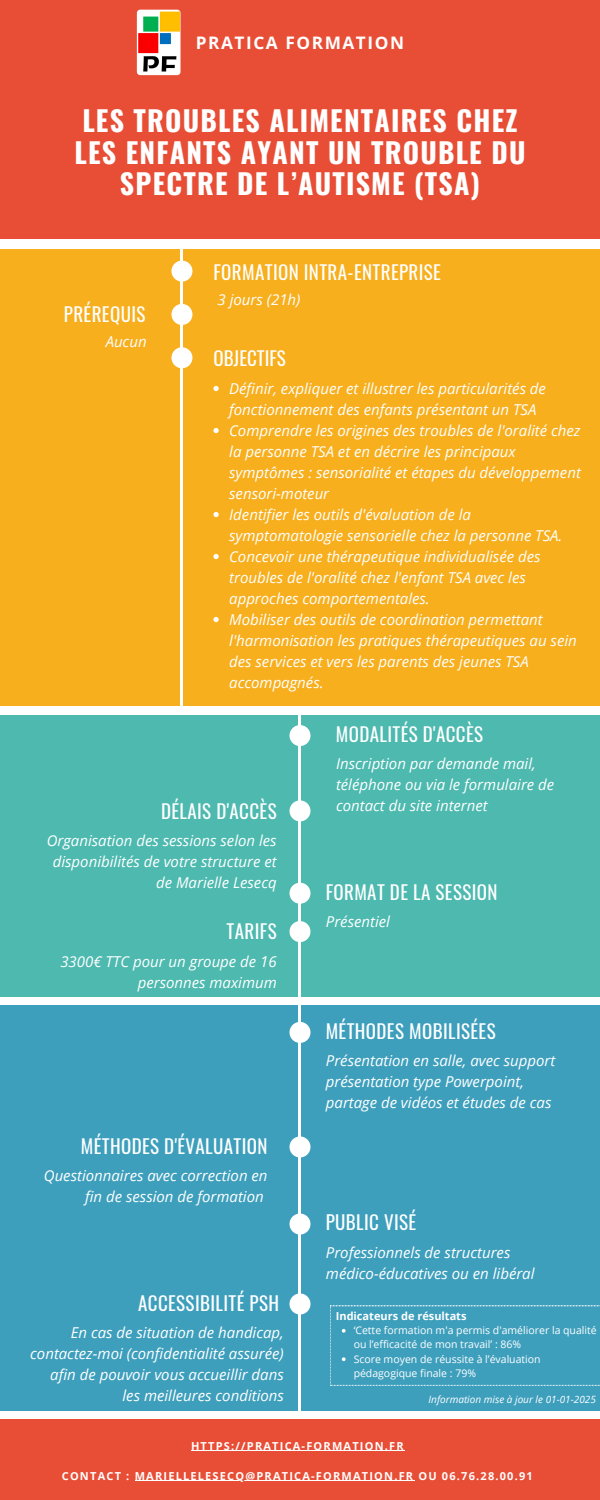
<style>
.page{position:relative;width:600px;height:1500px;background:#fff}
.page>*{position:absolute;margin:0;border:0;box-sizing:border-box;transform-origin:0 0}
.t1{font:700 28px/31.5px "Oswald";letter-spacing:.045em;color:#fff;text-align:center}
.t2{font:19px "Oswald";letter-spacing:.02em;color:#fff}
.t3{font:19px "Oswald";color:#fff}
.t4{font:700 17.2px "Open Sans";letter-spacing:.09em;color:#fff}
.t5{font:italic 15px/21px "Open Sans";color:#fff}
.t6{font:700 11px "Open Sans";letter-spacing:.11em;color:#fff}
.t7{font:700 11px "Open Sans";color:#fff}
.t8{font:10.5px/14.2px "Open Sans";color:#fff}
.t9{font:italic 10px "Open Sans";color:#fff}
</style>
<div class="page">
<div style="left:0;top:0;width:600px;height:239px;background:#e84e36"></div>
<div style="left:0;top:249px;width:600px;height:457px;background:#f7af1e"></div>
<div style="left:0;top:715px;width:600px;height:282px;background:#4db9af"></div>
<div style="left:0;top:1005px;width:600px;height:406px;background:#3e9fbd"></div>
<div style="left:0;top:1419px;width:600px;height:81px;background:#e84e36"></div>
<hr style="left:191px;top:1450px;width:214px;height:1px;background:#fff">
<hr style="left:135px;top:1480px;width:279px;height:1px;background:#fff">
<hr style="left:298px;top:711px;width:3px;height:705px;background:#fff">
<div style="left:171px;top:261px;width:21px;height:21px;background:#fff;border-radius:50%"></div>
<div style="left:171px;top:347px;width:21px;height:21px;background:#fff;border-radius:50%"></div>
<div style="left:290px;top:725px;width:21px;height:21px;background:#fff;border-radius:50%"></div>
<div style="left:290px;top:800px;width:21px;height:21px;background:#fff;border-radius:50%"></div>
<div style="left:290px;top:1022px;width:21px;height:21px;background:#fff;border-radius:50%"></div>
<div style="left:290px;top:1136px;width:21px;height:21px;background:#fff;border-radius:50%"></div>
<img style="left:137px;top:10px;width:44px;height:65px;border-radius:3px">
<svg style="left:213px;top:386px;width:6px;height:5px"></svg>
<svg style="left:213px;top:428px;width:6px;height:5px"></svg>
<svg style="left:213px;top:512px;width:6px;height:5px"></svg>
<svg style="left:213px;top:554px;width:6px;height:5px"></svg>
<svg style="left:213px;top:617px;width:6px;height:5px"></svg>
<div style="left:171px;top:304px;width:21px;height:21px;background:#fff;border-radius:50%"></div>
<div style="left:290px;top:883px;width:21px;height:21px;background:#fff;border-radius:50%"></div>
<div style="left:290px;top:921px;width:21px;height:21px;background:#fff;border-radius:50%"></div>
<div style="left:290px;top:1214px;width:21px;height:21px;background:#fff;border-radius:50%"></div>
<div style="left:290px;top:1293px;width:21px;height:21px;background:#fff;border-radius:50%"></div>
<hr style="left:180px;top:249px;width:3px;height:457px;background:#fff">
<svg style="left:330px;top:1306px;width:270px;height:80px"></svg>
<h3 class="t4" style="left:196px;top:31px;width:210px">PRATICA FORMATION</h3>
<p class="t1" style="left:75px;top:104px;width:452px">LES TROUBLES ALIMENTAIRES CHEZ<br>LES ENFANTS AYANT UN TROUBLE DU<br>SPECTRE DE L’AUTISME (TSA)</p>
<p class="t2" style="left:64px;top:299px;width:83px">PRÉREQUIS</p>
<p class="t5" style="left:106px;top:331px;width:43px">Aucun</p>
<h4 class="t2" style="left:213px;top:257px;width:229px">FORMATION INTRA-ENTREPRISE</h4>
<p class="t5" style="left:218px;top:289px;width:84px">3 jours (21h)</p>
<p class="t3" style="left:213px;top:343px;width:74px">OBJECTIFS</p>
<p class="t5" style="left:229px;top:378px;width:318px">Définir, expliquer et illustrer les particularités de fonctionnement des enfants présentant un TSA</p>
<p class="t5" style="left:229px;top:420px;width:353px">Comprendre les origines des troubles de l'oralité chez la personne TSA et en décrire les principaux symptômes : sensorialité et étapes du développement sensori-moteur</p>
<h3 class="t5" style="left:229px;top:504px;width:335px">Identifier les outils d'évaluation de la symptomatologie sensorielle chez la personne TSA.</h3>
<h4 class="t5" style="left:229px;top:546px;width:313px">Concevoir une thérapeutique individualisée des troubles de l'oralité chez l'enfant TSA avec les approches comportementales.</h4>
<h3 class="t5" style="left:229px;top:609px;width:349px">Mobiliser des outils de coordination permettant l'harmonisation les pratiques thérapeutiques au sein des services et vers les parents des jeunes TSA accompagnés.</h3>
<p class="t2" style="left:336px;top:719px;width:149px">MODALITÉS D'ACCÈS</p>
<p class="t5" style="left:336px;top:753px;width:220px">Inscription par demande mail, téléphone ou via le formulaire de contact du site internet</p>
<p class="t2" style="left:161px;top:796px;width:117px">DÉLAIS D'ACCÈS</p>
<p class="t5" style="left:47px;top:830px;width:232px;text-align:right">Organisation des sessions selon les disponibilités de votre structure et de Marielle Lesecq</p>
<p class="t2" style="left:326px;top:877px;width:173px">FORMAT DE LA SESSION</p>
<p class="t5" style="left:326px;top:911px;width:66px">Présentiel</p>
<h3 class="t2" style="left:227px;top:917px;width:52px">TARIFS</h3>
<h4 class="t5" style="left:60px;top:950px;width:218px;text-align:right">3300€ TTC pour un groupe de 16 personnes maximum</h4>
<p class="t2" style="left:81px;top:1131px;width:188px">MÉTHODES D'ÉVALUATION</p>
<p class="t5" style="left:44px;top:1165px;width:225px;text-align:right">Questionnaires avec correction en fin de session de formation</p>
<h4 class="t2" style="left:138px;top:1288px;width:143px">ACCESSIBILITÉ PSH</h4>
<h3 class="t5" style="left:30px;top:1322px;width:255px;text-align:right">En cas de situation de handicap, contactez-moi (confidentialité assurée) afin de pouvoir vous accueillir dans les meilleures conditions</h3>
<h3 class="t2" style="left:326px;top:1016px;width:172px">MÉTHODES MOBILISÉES</h3>
<h4 class="t5" style="left:326px;top:1050px;width:231px">Présentation en salle, avec support présentation type Powerpoint, partage de vidéos et études de cas</h4>
<p class="t2" style="left:326px;top:1208px;width:92px">PUBLIC VISÉ</p>
<h3 class="t5" style="left:326px;top:1241px;width:210px">Professionnels de structures médico-éducatives ou en libéral</h3>
<p class="t7" style="left:336px;top:1308px;width:132px">Indicateurs de résultats</p>
<p class="t8" style="left:354px;top:1323px;width:245px">‘Cette formation m'a permis d'améliorer la qualité ou l’efficacité de mon travail’ : 86%</p>
<h3 class="t8" style="left:354px;top:1351px;width:189px">Score moyen de réussite à l’évaluation pédagogique finale : 79%</h3>
<h4 class="t9" style="left:429px;top:1393px;width:169px">Information mise à jour le 01-01-2025</h4>
<p class="t6" style="left:191px;top:1438px;width:214px">HTTPS://PRATICA-FORMATION.FR</p>
<p class="t6" style="left:62px;top:1468px;width:69px">CONTACT :</p>
<h2 class="t6" style="left:135px;top:1468px;width:400px">MARIELLELESECQ@PRATICA-FORMATION.FR OU 06.76.28.00.91</h2>
</div>
